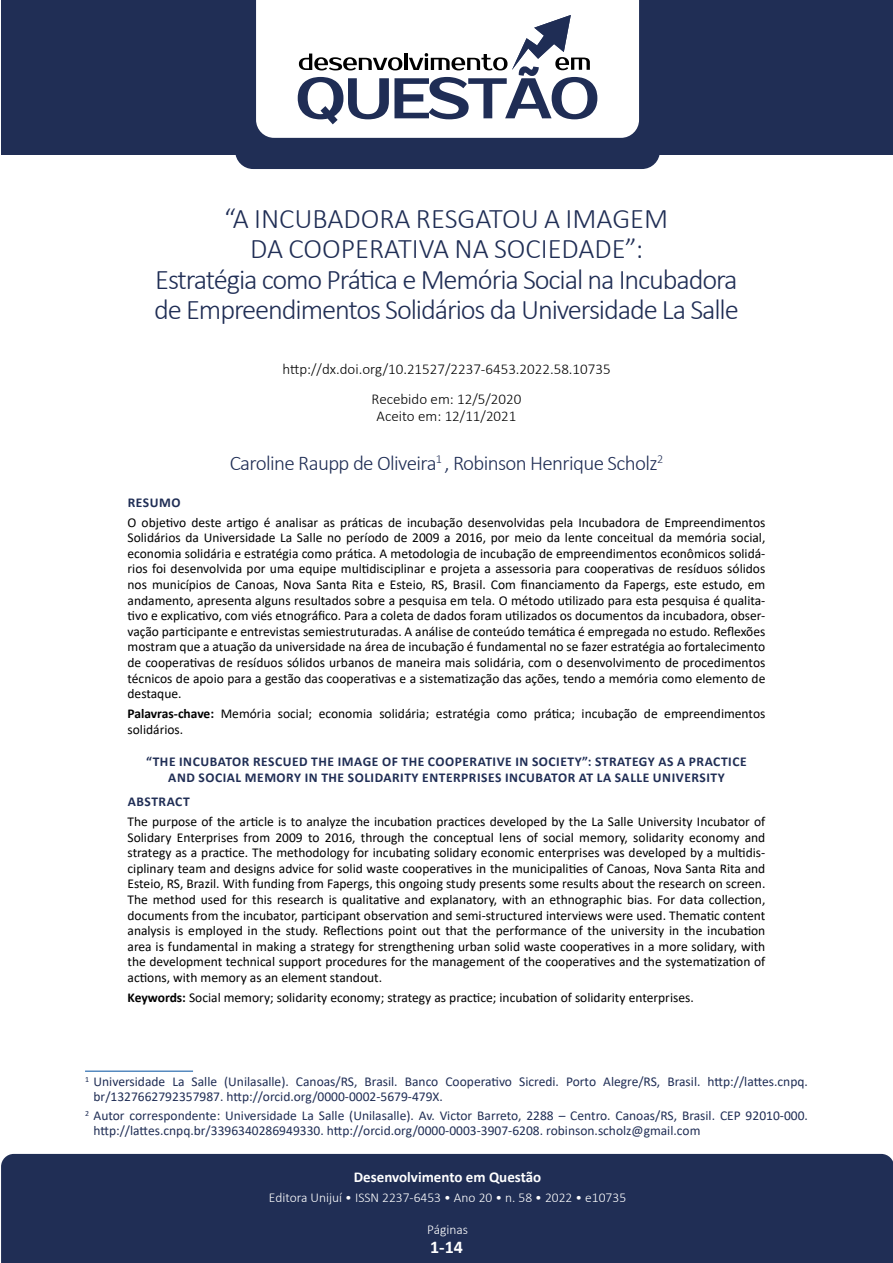
<style>
.page{position:relative;width:893px;height:1263px;background:#fff}
.page>*{position:absolute;margin:0;border:0;box-sizing:border-box;transform-origin:0 0}
.t1{font:300 28.5px/30.6px "Calibri";letter-spacing:-.04em;color:#202e55;text-align:center}
.t2{font:300 21px "Calibri";letter-spacing:-.03em;color:#202e55}
.t3{font:700 18px "Calibri";color:#fff}
.t4{font:300 15px/29.8px "Calibri";color:#000;text-align:center}
.t5{font:700 15px "Calibri";color:#fff}
.t6{font:13.5px/15.6px "Calibri";color:#000;text-align:justify}
.t7{font:13.5px/15px "Calibri";color:#202e55}
.t8{font:700 13.5px/15.6px "Calibri";letter-spacing:.04em;color:#202e55;text-align:center}
.t9{font:300 13.5px "Calibri";color:#fff}
.s1{font-weight:700}
</style>
<div class="page">
<div style="left:1px;top:0;width:892px;height:154px;background:#202e55"></div>
<div style="left:235px;top:0;width:425px;height:169px;background:#202e55;border-radius:18px"></div>
<div style="left:256px;top:0;width:383px;height:138px;background:#fff"></div>
<svg style="left:298px;top:15px;width:299px;height:109px"></svg>
<div style="left:1px;top:1154px;width:892px;height:109px;background:#202e55"></div>
<hr style="left:85px;top:1071px;width:108px;height:1px;background:#004f9f">
<h1 class="t1" style="left:154px;top:203px;width:586px">“A INCUBADORA RESGATOU A IMAGEM<br>DA COOPERATIVA NA SOCIEDADE”:<br>Estratégia como Prática e Memória Social na Incubadora de Empreendimentos Solidários da Universidade La Salle</h1>
<p class="t4" style="left:282px;top:354px;width:330px">http://dx.doi.org/10.21527/2237-6453.2022.58.10735<br>Recebido em: 12/5/2020</p>
<p class="t4" style="left:377px;top:401px;width:141px">Aceito em: 12/11/2021</p>
<h2 class="t2" style="left:230px;top:450px;width:435px">Caroline Raupp de Oliveira<sup>1</sup> , Robinson Henrique Scholz<sup>2</sup></h2>
<p class="t8" style="left:128px;top:494px;width:54px">RESUMO</p>
<p class="t6" style="left:128px;top:514px;width:639px">O objetivo deste artigo é analisar as práticas de incubação desenvolvidas pela Incubadora de Empreendimentos Solidários da Universidade La Salle no período de 2009 a 2016, por meio da lente conceitual da memória social, economia solidária e estratégia como prática. A metodologia de incubação de empreendimentos econômicos solidá&shy;rios foi desenvolvida por uma equipe multidisciplinar e projeta a assessoria para cooperativas de resíduos sólidos nos municípios de Canoas, Nova Santa Rita e Esteio, RS, Brasil. Com financiamento da Fapergs, este estudo, em andamento, apresenta alguns resultados sobre a pesquisa em tela. O método utilizado para esta pesquisa é qualita&shy;tivo e explicativo, com viés etnográfico. Para a coleta de dados foram utilizados os documentos da incubadora, obser&shy;vação participante e entrevistas semiestruturadas. A análise de conteúdo temática é empregada no estudo. Reflexões mostram que a atuação da universidade na área de incubação é fundamental no se fazer estratégia ao fortalecimento de cooperativas de resíduos sólidos urbanos de maneira mais solidária, com o desenvolvimento de procedimentos técnicos de apoio para a gestão das cooperativas e a sistematização das ações, tendo a memória como elemento de destaque.</p>
<p class="t6" style="left:128px;top:705px;width:639px"><span class="s1">Palavras-chave:</span> Memória social; economia solidária; estratégia como prática; incubação de empreendimentos solidários.</p>
<p class="t8" style="left:146px;top:754px;width:602px">“THE INCUBATOR RESCUED THE IMAGE OF THE COOPERATIVE IN SOCIETY”: STRATEGY AS A PRACTICE<br>AND SOCIAL MEMORY IN THE SOLIDARITY ENTERPRISES INCUBATOR AT LA SALLE UNIVERSITY</p>
<p class="t8" style="left:128px;top:793px;width:63px">ABSTRACT</p>
<p class="t6" style="left:128px;top:813px;width:639px">The purpose of the article is to analyze the incubation practices developed by the La Salle University Incubator of Solidary Enterprises from 2009 to 2016, through the conceptual lens of social memory, solidarity economy and strategy as a practice. The methodology for incubating solidary economic enterprises was developed by a multidis&shy;ciplinary team and designs advice for solid waste cooperatives in the municipalities of Canoas, Nova Santa Rita and Esteio, RS, Brazil. With funding from Fapergs, this ongoing study presents some results about the research on screen.<br>The method used for this research is qualitative and explanatory, with an ethnographic bias. For data collection, documents from the incubator, participant observation and semi-structured interviews were used. Thematic content analysis is employed in the study. Reflections point out that the performance of the university in the incubation area is fundamental in making a strategy for strengthening urban solid waste cooperatives in a more solidary, with the development technical support procedures for the management of the cooperatives and the systematization of actions, with memory as an element standout.</p>
<p class="t6" style="left:128px;top:989px;width:568px"><span class="s1">Keywords:</span> Social memory; solidarity economy; strategy as practice; incubation of solidarity enterprises.</p>
<p class="t7" style="left:94px;top:1074px;width:716px;text-indent:-8px"><sup>1</sup> Universidade La Salle (Unilasalle). Canoas/RS, Brasil. Banco Cooperativo Sicredi. Porto Alegre/RS, Brasil. http://lattes.cnpq. br/1327662792357987. http://orcid.org/0000-0002-5679-479X.</p>
<p class="t7" style="left:94px;top:1108px;width:716px;text-indent:-8px"><sup>2</sup> Autor correspondente: Universidade La Salle (Unilasalle). Av. Victor Barreto, 2288 – Centro. Canoas/RS, Brasil. CEP 92010-000. http://lattes.cnpq.br/3396340286949330. http://orcid.org/0000-0003-3907-6208. robinson.scholz@gmail.com</p>
<p class="t5" style="left:354px;top:1167px;width:189px">Desenvolvimento em Questão</p>
<p class="t9" style="left:269px;top:1189px;width:359px">Editora Unijuí • ISSN 2237-6453 • Ano 20 • n. 58 • 2022 • e10735</p>
<h3 class="t3" style="left:430px;top:1234px;width:34px">1-14</h3>
</div>
